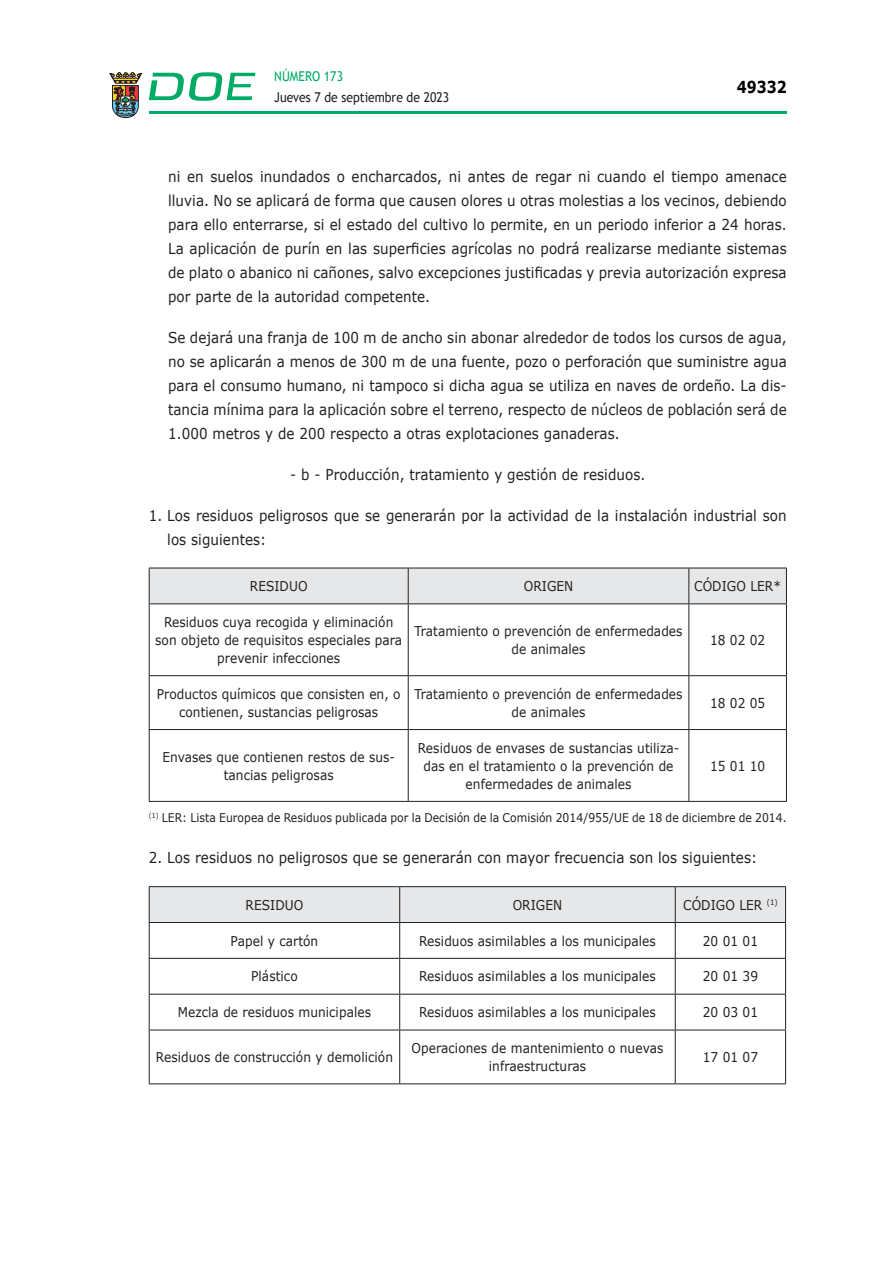
<style>
.page{position:relative;width:893px;height:1263px;background:#fff}
.page>*{position:absolute;margin:0;border:0;box-sizing:border-box;transform-origin:0 0}
.t1{font:700 16.5px "Verdana";color:#000;scale:.85 1}
.CUERPO_DE_TEXTO{font:15px/24px "Verdana";letter-spacing:.005em;color:#231f20;text-align:justify;scale:.9 1}
.CUERPO_DE_TEXTO-2{font:13.5px/18px "Verdana";letter-spacing:.005em;color:#231f20;text-align:center;scale:.9 1}
.CUERPO_DE_TEXTO-3{font:13.5px/18px "Verdana";letter-spacing:.005em;color:#222226;text-align:center;scale:.9 1}
.TABLATITULO{font:13.5px "Verdana";letter-spacing:.005em;color:#231f20;scale:.9 1}
.t2{font:13.5px "Trebuchet MS";color:#231f20;scale:.9 1}
.t3{font:13.5px "Trebuchet MS";color:#00ab67;scale:.9 1}
.CUERPO_DE_TEXTO-4{font:12px "Verdana";letter-spacing:.005em;color:#231f20;scale:.9 1}
.s1{color:#231f20}
</style>
<div class="page">
<hr style="left:149px;top:111px;width:638px;height:3px;background:#00ab66">
<svg style="left:109px;top:72px;width:33px;height:46px"></svg>
<svg style="left:149px;top:72px;width:106px;height:29px"></svg>
<div style="left:150px;top:569px;width:636px;height:34px;background:#e6e7e9"></div>
<hr style="left:149px;top:568px;width:259px;height:1px;background:#231f20">
<hr style="left:149px;top:568px;width:1px;height:35px;background:#231f20">
<hr style="left:408px;top:568px;width:281px;height:1px;background:#231f20">
<hr style="left:408px;top:568px;width:1px;height:35px;background:#231f20">
<hr style="left:689px;top:568px;width:98px;height:1px;background:#231f20">
<hr style="left:688px;top:568px;width:1px;height:35px;background:#231f20">
<hr style="left:786px;top:568px;width:1px;height:35px;background:#231f20">
<hr style="left:149px;top:603px;width:259px;height:1px;background:#231f20">
<hr style="left:149px;top:604px;width:1px;height:71px;background:#231f20">
<hr style="left:408px;top:603px;width:281px;height:1px;background:#231f20">
<hr style="left:408px;top:604px;width:1px;height:71px;background:#231f20">
<hr style="left:689px;top:603px;width:98px;height:1px;background:#231f20">
<hr style="left:688px;top:604px;width:1px;height:71px;background:#231f20">
<hr style="left:786px;top:604px;width:1px;height:71px;background:#231f20">
<hr style="left:149px;top:675px;width:259px;height:1px;background:#231f20">
<hr style="left:149px;top:676px;width:1px;height:53px;background:#231f20">
<hr style="left:408px;top:675px;width:281px;height:1px;background:#231f20">
<hr style="left:408px;top:676px;width:1px;height:53px;background:#231f20">
<hr style="left:689px;top:675px;width:98px;height:1px;background:#231f20">
<hr style="left:688px;top:676px;width:1px;height:53px;background:#231f20">
<hr style="left:786px;top:676px;width:1px;height:53px;background:#231f20">
<hr style="left:149px;top:729px;width:259px;height:1px;background:#231f20">
<hr style="left:149px;top:730px;width:1px;height:71px;background:#231f20">
<hr style="left:408px;top:729px;width:281px;height:1px;background:#231f20">
<hr style="left:408px;top:730px;width:1px;height:71px;background:#231f20">
<hr style="left:689px;top:729px;width:98px;height:1px;background:#231f20">
<hr style="left:688px;top:730px;width:1px;height:71px;background:#231f20">
<hr style="left:786px;top:730px;width:1px;height:71px;background:#231f20">
<hr style="left:149px;top:801px;width:259px;height:1px;background:#231f20">
<hr style="left:408px;top:801px;width:281px;height:1px;background:#231f20">
<hr style="left:689px;top:801px;width:98px;height:1px;background:#231f20">
<div style="left:150px;top:887px;width:635px;height:35px;background:#e6e7e9"></div>
<hr style="left:149px;top:886px;width:251px;height:1px;background:#231f20">
<hr style="left:149px;top:887px;width:1px;height:35px;background:#231f20">
<hr style="left:400px;top:886px;width:275px;height:1px;background:#231f20">
<hr style="left:399px;top:887px;width:1px;height:35px;background:#231f20">
<hr style="left:675px;top:886px;width:111px;height:1px;background:#231f20">
<hr style="left:675px;top:887px;width:1px;height:35px;background:#231f20">
<hr style="left:785px;top:887px;width:1px;height:35px;background:#231f20">
<hr style="left:149px;top:922px;width:251px;height:1px;background:#231f20">
<hr style="left:149px;top:923px;width:1px;height:35px;background:#231f20">
<hr style="left:400px;top:922px;width:275px;height:1px;background:#231f20">
<hr style="left:399px;top:923px;width:1px;height:35px;background:#231f20">
<hr style="left:675px;top:922px;width:111px;height:1px;background:#231f20">
<hr style="left:675px;top:923px;width:1px;height:35px;background:#231f20">
<hr style="left:785px;top:923px;width:1px;height:35px;background:#231f20">
<hr style="left:149px;top:958px;width:251px;height:1px;background:#231f20">
<hr style="left:149px;top:959px;width:1px;height:35px;background:#231f20">
<hr style="left:400px;top:958px;width:275px;height:1px;background:#231f20">
<hr style="left:399px;top:959px;width:1px;height:35px;background:#231f20">
<hr style="left:675px;top:958px;width:111px;height:1px;background:#231f20">
<hr style="left:675px;top:959px;width:1px;height:35px;background:#231f20">
<hr style="left:785px;top:959px;width:1px;height:35px;background:#231f20">
<hr style="left:149px;top:994px;width:251px;height:1px;background:#231f20">
<hr style="left:149px;top:994px;width:1px;height:36px;background:#231f20">
<hr style="left:400px;top:994px;width:275px;height:1px;background:#231f20">
<hr style="left:399px;top:994px;width:1px;height:36px;background:#231f20">
<hr style="left:675px;top:994px;width:111px;height:1px;background:#231f20">
<hr style="left:675px;top:994px;width:1px;height:36px;background:#231f20">
<hr style="left:785px;top:994px;width:1px;height:36px;background:#231f20">
<hr style="left:149px;top:1030px;width:251px;height:1px;background:#231f20">
<hr style="left:149px;top:1030px;width:1px;height:53px;background:#231f20">
<hr style="left:400px;top:1030px;width:275px;height:1px;background:#231f20">
<hr style="left:399px;top:1030px;width:1px;height:53px;background:#231f20">
<hr style="left:675px;top:1030px;width:111px;height:1px;background:#231f20">
<hr style="left:675px;top:1030px;width:1px;height:53px;background:#231f20">
<hr style="left:785px;top:1030px;width:1px;height:53px;background:#231f20">
<hr style="left:149px;top:1083px;width:251px;height:1px;background:#231f20">
<hr style="left:400px;top:1083px;width:275px;height:1px;background:#231f20">
<hr style="left:675px;top:1083px;width:111px;height:1px;background:#231f20">
<p class="t3" style="left:274px;top:67px;width:78px">NÚMERO 173</p>
<p class="t2" style="left:274px;top:88px;width:196px">Jueves 7 de septiembre de 2023</p>
<p class="t1" style="left:737px;top:75px;width:60px">49332</p>
<p class="CUERPO_DE_TEXTO" style="left:168px;top:164px;width:689px">ni en suelos inundados o encharcados, ni antes de regar ni cuando el tiempo amenace lluvia. No se aplicará de forma que causen olores u otras molestias a los vecinos, debiendo para ello enterrarse, si el estado del cultivo lo permite, en un periodo inferior a 24 horas.<br>La aplicación de purín en las superficies agrícolas no podrá realizarse mediante sistemas de plato o abanico ni cañones, salvo excepciones justificadas y previa autorización expresa por parte de la autoridad competente.</p>
<p class="CUERPO_DE_TEXTO" style="left:168px;top:325px;width:689px">Se dejará una franja de 100 m de ancho sin abonar alrededor de todos los cursos de agua, no se aplicarán a menos de 300 m de una fuente, pozo o perforación que suministre agua para el consumo humano, ni tampoco si dicha agua se utiliza en naves de ordeño. La dis&shy;tancia mínima para la aplicación sobre el terreno, respecto de núcleos de población será de 1.000 metros y de 200 respecto a otras explotaciones ganaderas.</p>
<p class="CUERPO_DE_TEXTO" style="left:290px;top:462px;width:396px">- b - Producción, tratamiento y gestión de residuos.</p>
<p class="CUERPO_DE_TEXTO" style="left:167px;top:503px;width:690px;text-indent:-18px">1. Los residuos peligrosos que se generarán por la actividad de la instalación industrial son los siguientes:</p>
<p class="TABLATITULO" style="left:250px;top:577px;width:66px">RESIDUO</p>
<p class="TABLATITULO" style="left:524px;top:577px;width:57px">ORIGEN</p>
<p class="TABLATITULO" style="left:694px;top:577px;width:98px">CÓDIGO LER*</p>
<p class="CUERPO_DE_TEXTO-2" style="left:155px;top:613px;width:276px">Residuos cuya recogida y eliminación son objeto de requisitos especiales para prevenir infecciones</p>
<p class="CUERPO_DE_TEXTO-3" style="left:415px;top:622px;width:299px">Tratamiento o prevención de enfermedades de animales</p>
<p class="CUERPO_DE_TEXTO-2" style="left:710px;top:631px;width:63px">18 02 02</p>
<p class="CUERPO_DE_TEXTO-3" style="left:157px;top:685px;width:272px">Productos químicos que consisten en, o contienen, sustancias <span class="s1">peligrosas</span></p>
<p class="CUERPO_DE_TEXTO-3" style="left:415px;top:685px;width:299px">Tratamiento o prevención de enfermedades de animales</p>
<p class="CUERPO_DE_TEXTO-3" style="left:710px;top:694px;width:63px">18 02 05</p>
<p class="CUERPO_DE_TEXTO-3" style="left:162px;top:747px;width:260px">Envases que contienen restos de sus&shy;tancias peligrosas</p>
<p class="CUERPO_DE_TEXTO-3" style="left:418px;top:738px;width:292px">Residuos de envases de sustancias utiliza&shy;das en el tratamiento o la prevención de enfermedades de animales</p>
<p class="CUERPO_DE_TEXTO-3" style="left:710px;top:756px;width:63px">15 01 10</p>
<p class="CUERPO_DE_TEXTO-4" style="left:149px;top:810px;width:710px"><sup>(1)</sup> LER: Lista Europea de Residuos publicada por la Decisión de la Comisión 2014/955/UE de 18 de diciembre de 2014.</p>
<p class="CUERPO_DE_TEXTO" style="left:149px;top:846px;width:678px">2. Los residuos no peligrosos que se generarán con mayor frecuencia son los siguientes:</p>
<p class="TABLATITULO" style="left:246px;top:895px;width:66px">RESIDUO</p>
<p class="TABLATITULO" style="left:513px;top:895px;width:57px">ORIGEN</p>
<p class="TABLATITULO" style="left:683px;top:895px;width:107px">CÓDIGO LER <sup>(1)</sup></p>
<p class="CUERPO_DE_TEXTO-2" style="left:231px;top:931px;width:99px">Papel y cartón</p>
<p class="CUERPO_DE_TEXTO-2" style="left:419px;top:931px;width:265px">Residuos asimilables a los municipales</p>
<p class="CUERPO_DE_TEXTO-2" style="left:703px;top:931px;width:63px">20 01 01</p>
<p class="CUERPO_DE_TEXTO-2" style="left:251px;top:967px;width:53px">Plástico</p>
<p class="CUERPO_DE_TEXTO-2" style="left:419px;top:967px;width:265px">Residuos asimilables a los municipales</p>
<p class="CUERPO_DE_TEXTO-2" style="left:703px;top:967px;width:63px">20 01 39</p>
<p class="CUERPO_DE_TEXTO-2" style="left:178px;top:1003px;width:216px">Mezcla de residuos municipales</p>
<p class="CUERPO_DE_TEXTO-2" style="left:419px;top:1003px;width:265px">Residuos asimilables a los municipales</p>
<p class="CUERPO_DE_TEXTO-2" style="left:703px;top:1003px;width:63px">20 03 01</p>
<p class="CUERPO_DE_TEXTO-2" style="left:156px;top:1048px;width:265px">Residuos de construcción y demolición</p>
<p class="CUERPO_DE_TEXTO-2" style="left:412px;top:1039px;width:281px">Operaciones de mantenimiento o nuevas infraestructuras</p>
<p class="CUERPO_DE_TEXTO-2" style="left:703px;top:1048px;width:63px">17 01 07</p>
</div>
